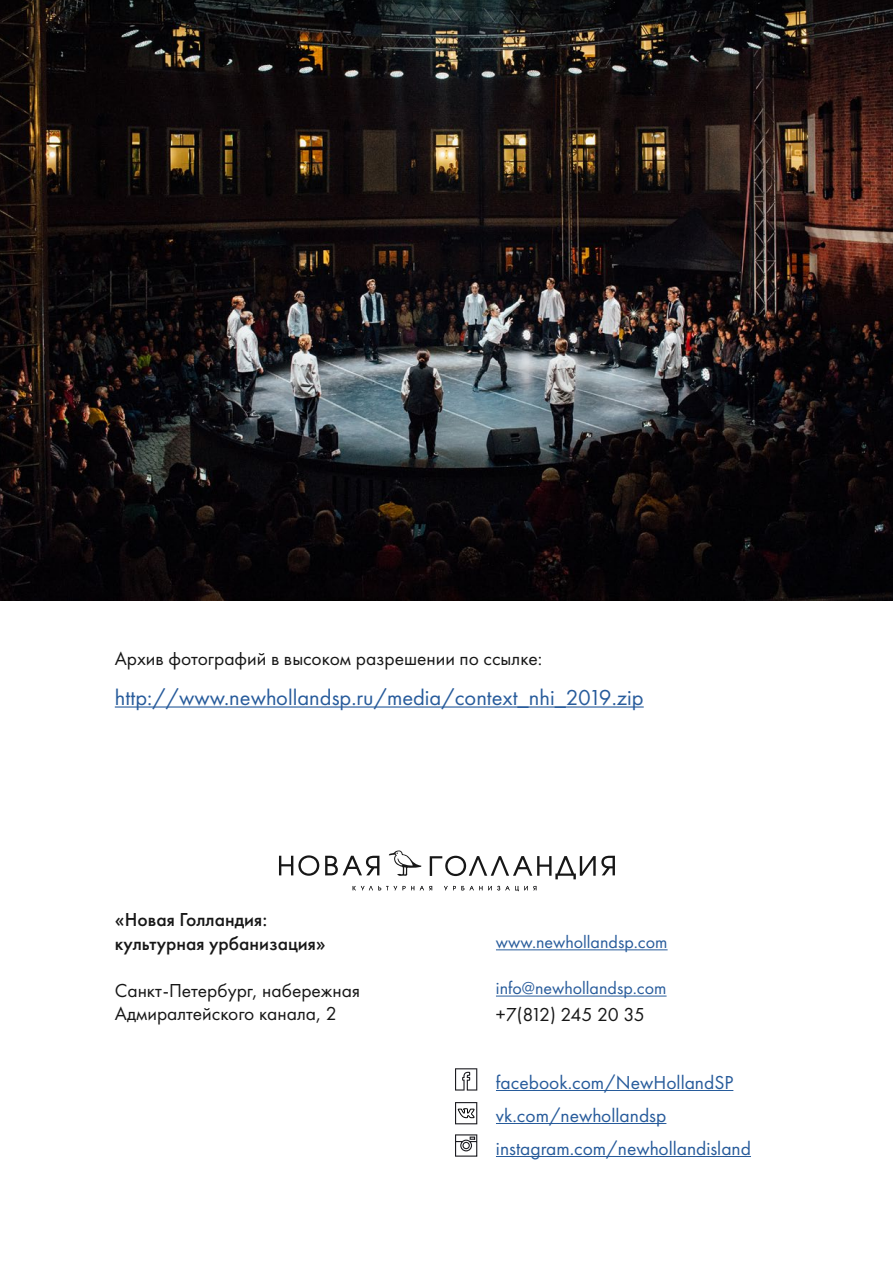
<style>
.page{position:relative;width:893px;height:1263px;background:#fff}
.page>*{position:absolute;margin:0;border:0;box-sizing:border-box;transform-origin:0 0}
.t1{font:22.5px "Futura PT Book";color:#275b9b}
.t2{font:19.5px/23.4px "Futura PT Book";color:#171717}
.t3{font:19.5px/33px "Futura PT Book";color:#275b9b}
.t4{font:19.5px/23.4px "Futura PT Medium";color:#171717}
.t5{font:19.5px "Futura PT Book";letter-spacing:-.045em;color:#171717}
.t6{font:18px "Futura PT Book";color:#275b9b}
</style>
<div class="page">
<hr style="left:115px;top:706px;width:529px;height:1px;background:#275b9b">
<hr style="left:496px;top:949px;width:172px;height:1px;background:#275b9b">
<hr style="left:496px;top:995px;width:171px;height:1px;background:#275b9b">
<hr style="left:496px;top:1090px;width:237px;height:1px;background:#275b9b">
<hr style="left:496px;top:1123px;width:170px;height:1px;background:#275b9b">
<hr style="left:496px;top:1156px;width:255px;height:1px;background:#275b9b">
<svg style="left:279px;top:855px;width:40px;height:21px"></svg>
<svg style="left:389px;top:850px;width:33px;height:26px"></svg>
<svg style="left:325px;top:856px;width:54px;height:19px"></svg>
<svg style="left:430px;top:856px;width:185px;height:23px"></svg>
<svg style="left:353px;top:886px;width:44px;height:4px"></svg>
<svg style="left:403px;top:886px;width:11px;height:4px"></svg>
<svg style="left:420px;top:886px;width:12px;height:4px"></svg>
<svg style="left:444px;top:886px;width:20px;height:4px"></svg>
<svg style="left:470px;top:886px;width:12px;height:4px"></svg>
<svg style="left:488px;top:886px;width:48px;height:5px"></svg>
<svg style="left:455px;top:1068px;width:22px;height:22px"></svg>
<svg style="left:455px;top:1102px;width:22px;height:22px"></svg>
<svg style="left:455px;top:1134px;width:22px;height:23px"></svg>
<img style="left:0;top:0;width:893px;height:601px">
<p class="t2" style="left:115px;top:647px;width:429px">Архив фотографий в высоком разрешении по ссылке:</p>
<p class="t1" style="left:115px;top:684px;width:530px">http://www.newhollandsp.ru/media/context_nhi_2019.zip</p>
<p class="t4" style="left:115px;top:908px;width:213px">«Новая Голландия: культурная урбанизация»</p>
<p class="t2" style="left:115px;top:978px;width:247px">Санкт-Петербург, набережная<br>Адмиралтейского канала, 2</p>
<p class="t6" style="left:496px;top:931px;width:173px">www.newhollandsp.com</p>
<p class="t6" style="left:496px;top:977px;width:172px">info@newhollandsp.com</p>
<p class="t5" style="left:496px;top:1002px;width:150px">+7(812) 245 20 35</p>
<p class="t3" style="left:496px;top:1065px;width:257px">facebook.com/NewHollandSP vk.com/newhollandsp instagram.com/newhollandisland</p>
</div>
